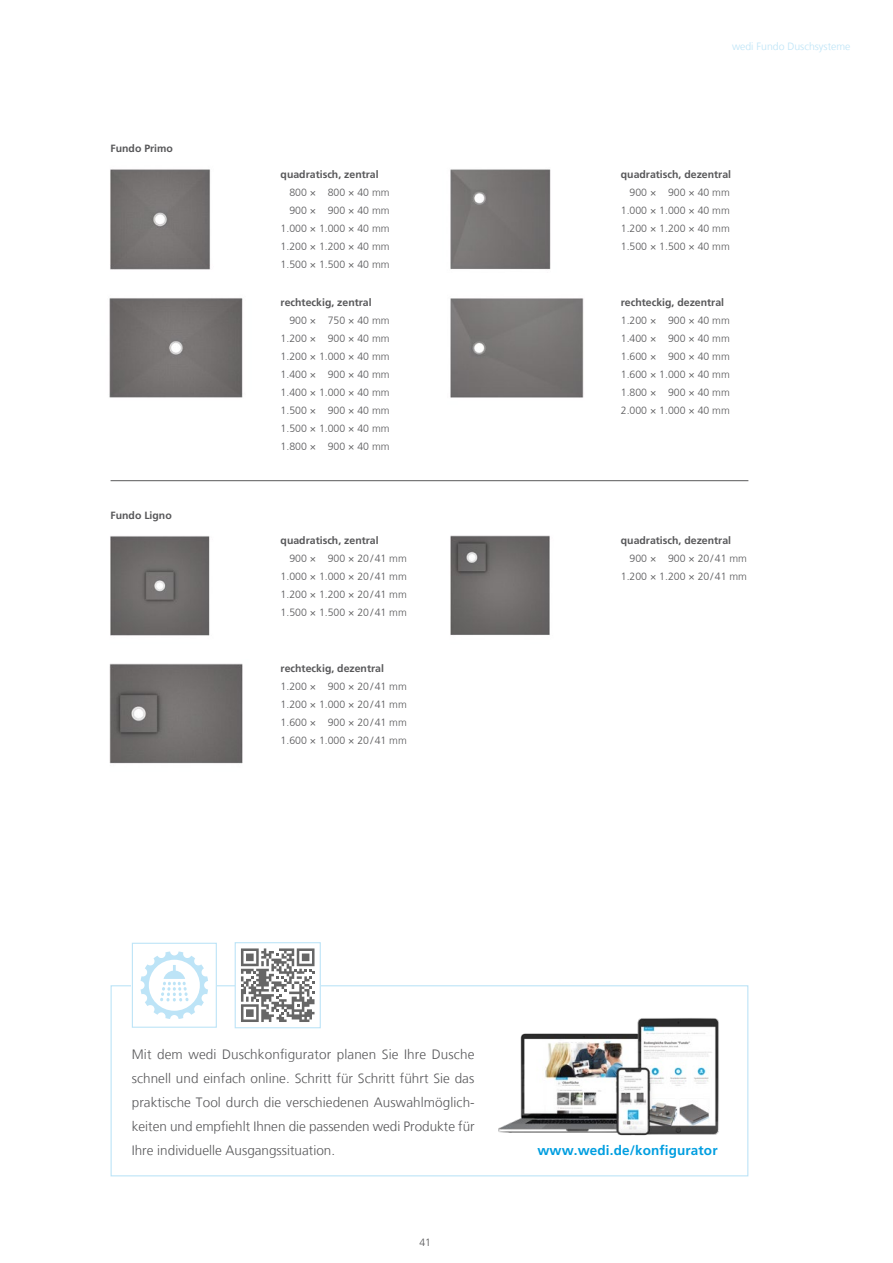
<style>
.page{position:relative;width:893px;height:1263px;background:#fff}
.page>*{position:absolute;margin:0;border:0;box-sizing:border-box;transform-origin:0 0}
.t1{font:300 13.5px/24px "Frutiger LT Com";color:#58585a;text-align:justify}
.t2{font:700 13.5px "Frutiger LT Com";letter-spacing:.01em;color:#009ee0}
.t3{font:300 10.5px/18px "Frutiger LT Com";color:#58585a;text-align:justify}
.t4{font:700 10.5px "Frutiger LT Com";color:#58585a}
.t5{font:300 10.5px "Frutiger LT Com";color:#bde4f7}
</style>
<div class="page">
<img style="left:450px;top:169px;width:101px;height:101px">
<hr style="left:111px;top:480px;width:637px;height:1px;background:#58585a">
<img style="left:110px;top:169px;width:101px;height:101px">
<img style="left:109px;top:298px;width:134px;height:100px">
<img style="left:450px;top:298px;width:134px;height:100px">
<img style="left:110px;top:536px;width:100px;height:100px">
<img style="left:450px;top:535px;width:100px;height:100px">
<img style="left:109px;top:663px;width:134px;height:101px">
<img style="left:498px;top:1018px;width:221px;height:118px">
<div style="left:111px;top:985px;width:637px;height:191px;border:1px solid #bde4f7"></div>
<div style="left:132px;top:943px;width:85px;height:85px;background:#fff"></div>
<svg style="left:141px;top:951px;width:67px;height:68px"></svg>
<div style="left:132px;top:943px;width:85px;height:85px;border:1px solid #bde4f7"></div>
<div style="left:235px;top:943px;width:85px;height:85px;background:#fff"></div>
<svg style="left:241px;top:948px;width:73px;height:74px"></svg>
<div style="left:235px;top:942px;width:86px;height:86px;border:1px solid #bde4f7"></div>
<p class="t4" style="left:111px;top:143px;width:64px">Fundo Primo</p>
<p class="t4" style="left:111px;top:509px;width:63px">Fundo Ligno</p>
<p class="t4" style="left:281px;top:168px;width:100px">quadratisch, zentral</p>
<p class="t3" style="left:281px;top:183px;width:110px;text-align:right">800 × 800 × 40 mm<br>900 × 900 × 40 mm<br>1.000 × 1.000 × 40 mm<br>1.200 × 1.200 × 40 mm<br>1.500 × 1.500 × 40 mm</p>
<p class="t4" style="left:281px;top:297px;width:93px">rechteckig, zentral</p>
<p class="t3" style="left:281px;top:312px;width:110px;text-indent:9px">900 × 750 × 40 mm 1.200 × 900 × 40 mm 1.200 × 1.000 × 40 mm 1.400 × 900 × 40 mm 1.400 × 1.000 × 40 mm 1.500 × 900 × 40 mm 1.500 × 1.000 × 40 mm 1.800 × 900 × 40 mm</p>
<p class="t4" style="left:281px;top:534px;width:100px">quadratisch, zentral</p>
<p class="t3" style="left:281px;top:550px;width:128px;text-indent:9px">900 × 900 × 20/41 mm 1.000 × 1.000 × 20/41 mm 1.200 × 1.200 × 20/41 mm 1.500 × 1.500 × 20/41 mm</p>
<p class="t4" style="left:281px;top:662px;width:105px">rechteckig, dezentral</p>
<p class="t3" style="left:281px;top:678px;width:128px">1.200 × 900 × 20/41 mm 1.200 × 1.000 × 20/41 mm 1.600 × 900 × 20/41 mm 1.600 × 1.000 × 20/41 mm</p>
<p class="t5" style="left:732px;top:41px;width:120px">wedi Fundo Duschsysteme</p>
<p class="t4" style="left:621px;top:168px;width:112px">quadratisch, dezentral</p>
<p class="t3" style="left:621px;top:183px;width:110px;text-indent:9px">900 × 900 × 40 mm 1.000 × 1.000 × 40 mm 1.200 × 1.200 × 40 mm 1.500 × 1.500 × 40 mm</p>
<p class="t4" style="left:621px;top:297px;width:105px">rechteckig, dezentral</p>
<p class="t3" style="left:621px;top:312px;width:110px">1.200 × 900 × 40 mm 1.400 × 900 × 40 mm 1.600 × 900 × 40 mm 1.600 × 1.000 × 40 mm 1.800 × 900 × 40 mm 2.000 × 1.000 × 40 mm</p>
<p class="t4" style="left:621px;top:534px;width:112px">quadratisch, dezentral</p>
<p class="t3" style="left:621px;top:550px;width:128px;text-align:right">900 × 900 × 20/41 mm<br>1.200 × 1.200 × 20/41 mm</p>
<p class="t1" style="left:132px;top:1042px;width:344px">Mit dem wedi Duschkonfigurator planen Sie Ihre Dusche schnell und einfach online. Schritt für Schritt führt Sie das praktische Tool durch die verschiedenen Auswahlmöglich&shy;keiten und empfiehlt Ihnen die passenden wedi Produkte für Ihre individuelle Ausgangssituation.</p>
<p class="t3" style="left:419px;top:1233px;width:13px">41</p>
<p class="t2" style="left:537px;top:1142px;width:182px">www.wedi.de/konfigurator</p>
</div>
